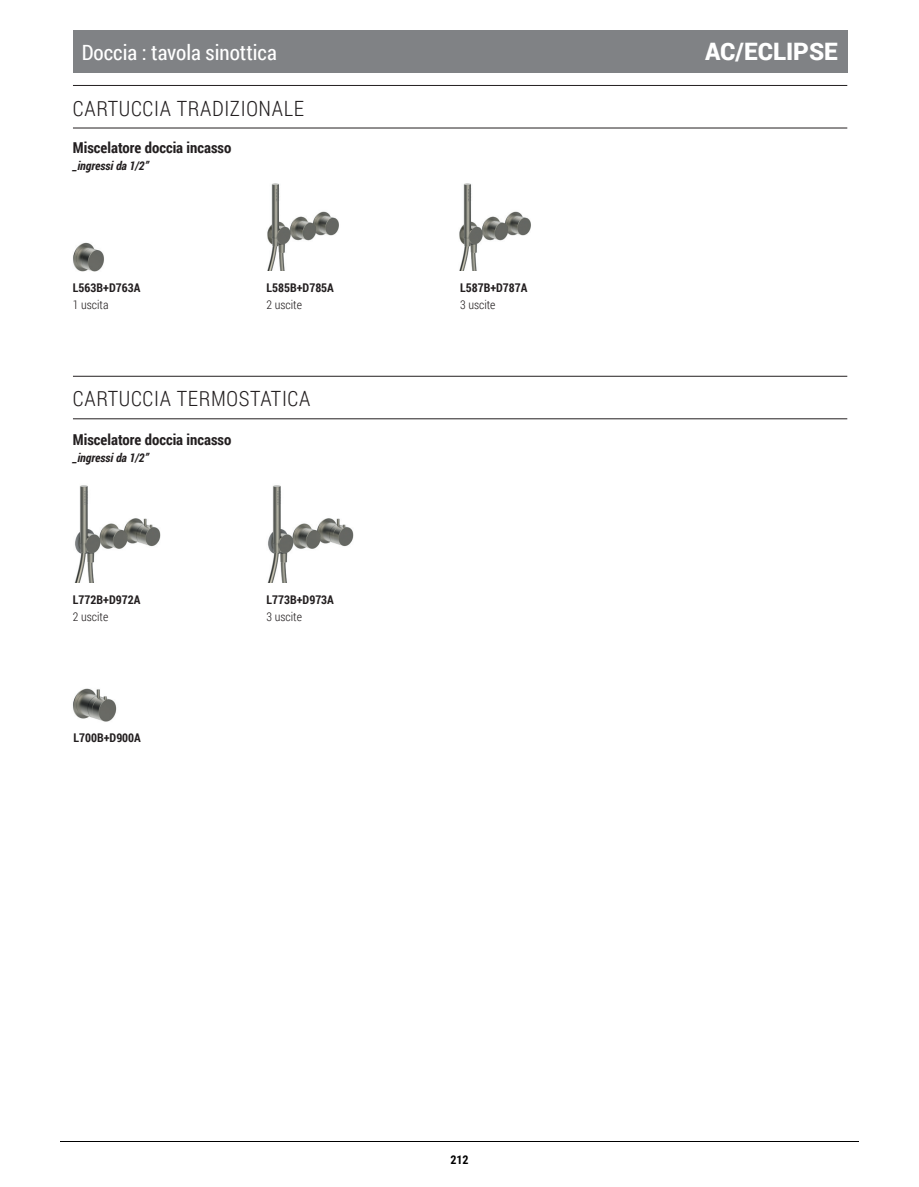
<style>
.page{position:relative;width:919px;height:1187px;background:#fff}
.page>*{position:absolute;margin:0;border:0;box-sizing:border-box;transform-origin:0 0}
.t1{font:900 24px "Roboto";color:#fff}
.t2{font:300 21px "Roboto Condensed";letter-spacing:.03em;color:#231f20}
.t3{font:21px "Roboto Condensed";color:#fff}
.t4{font:700 15px "Roboto Condensed";color:#231f20}
.t5{font:700 12px "Roboto Condensed";color:#231f20}
.t6{font:300 12px "Roboto Condensed";color:#231f20}
.t7{font:italic 700 12px "Roboto Condensed";color:#231f20}
.t8{font:700 12px "Roboto Condensed";color:#000}
</style>
<div class="page">
<div style="left:73px;top:30px;width:774px;height:42px;background:#808285"></div>
<hr style="left:73px;top:85px;width:774px;height:1px;background:#231f20">
<hr style="left:73px;top:128px;width:774px;height:1px;background:#231f20">
<img style="left:73px;top:242px;width:31px;height:30px">
<img style="left:73px;top:688px;width:44px;height:34px">
<img style="left:267px;top:183px;width:72px;height:87px">
<img style="left:75px;top:485px;width:86px;height:97px">
<img style="left:268px;top:485px;width:86px;height:97px">
<img style="left:459px;top:183px;width:72px;height:87px">
<hr style="left:73px;top:376px;width:774px;height:1px;background:#231f20">
<hr style="left:73px;top:418px;width:774px;height:1px;background:#231f20">
<hr style="left:60px;top:1141px;width:798px;height:1px;background:#000">
<h2 class="t3" style="left:82px;top:37px;width:197px">Doccia : tavola sinottica</h2>
<h2 class="t2" style="left:73px;top:94px;width:233px">CARTUCCIA TRADIZIONALE</h2>
<p class="t4" style="left:73px;top:137px;width:160px">Miscelatore doccia incasso</p>
<p class="t7" style="left:73px;top:157px;width:77px">_ingressi da 1/2”</p>
<p class="t5" style="left:73px;top:279px;width:69px">L563B+D763A</p>
<p class="t6" style="left:73px;top:296px;width:37px">1 uscita</p>
<p class="t5" style="left:266px;top:279px;width:69px">L585B+D785A</p>
<p class="t5" style="left:460px;top:279px;width:69px">L587B+D787A</p>
<p class="t6" style="left:266px;top:296px;width:37px">2 uscite</p>
<p class="t6" style="left:460px;top:296px;width:37px">3 uscite</p>
<h2 class="t2" style="left:73px;top:383px;width:239px">CARTUCCIA TERMOSTATICA</h2>
<p class="t4" style="left:73px;top:429px;width:160px">Miscelatore doccia incasso</p>
<p class="t7" style="left:73px;top:449px;width:77px">_ingressi da 1/2”</p>
<p class="t5" style="left:73px;top:591px;width:69px">L772B+D972A</p>
<p class="t5" style="left:266px;top:591px;width:69px">L773B+D973A</p>
<p class="t6" style="left:73px;top:608px;width:37px">2 uscite</p>
<p class="t6" style="left:266px;top:608px;width:37px">3 uscite</p>
<p class="t5" style="left:74px;top:729px;width:69px">L700B+D900A</p>
<p class="t8" style="left:450px;top:1153px;width:20px">212</p>
<h1 class="t1" style="left:705px;top:34px;width:134px">AC/ECLIPSE</h1>
</div>
